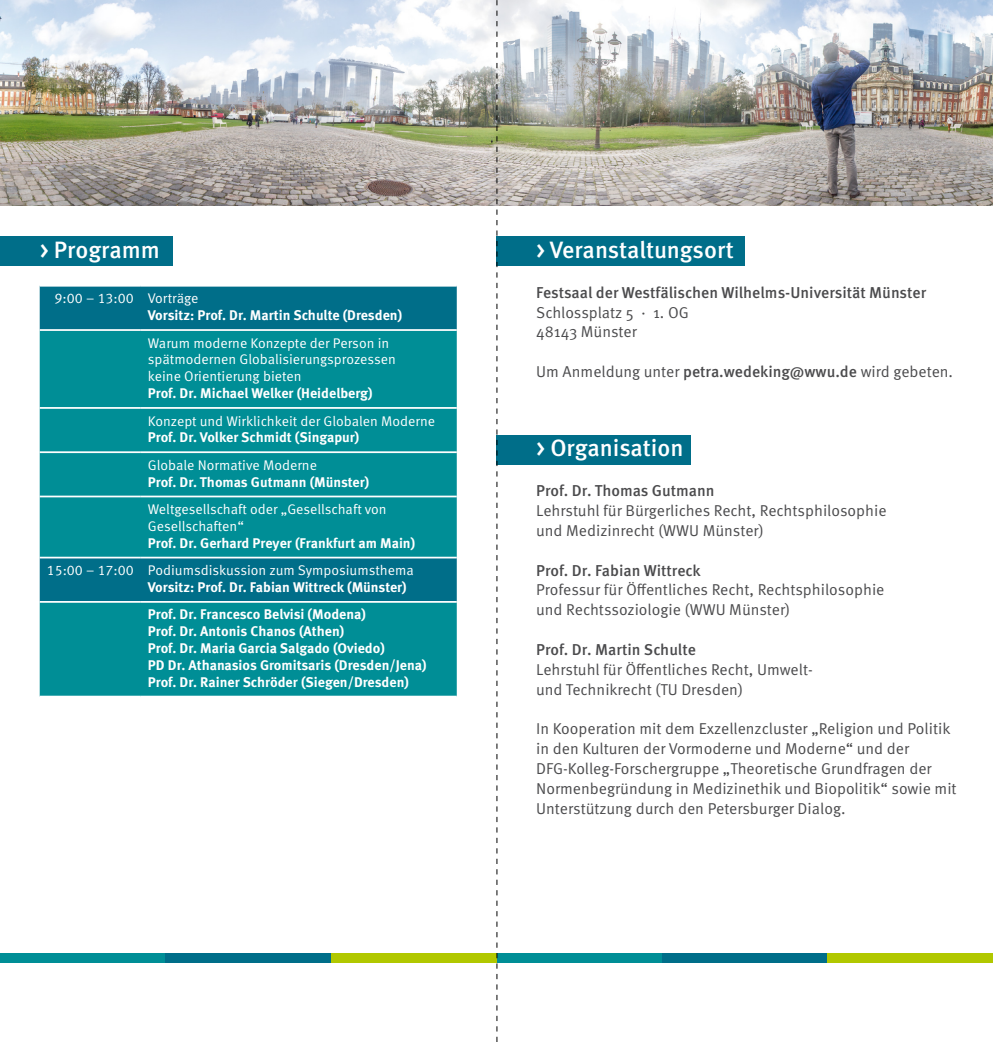
<style>
.page{position:relative;width:993px;height:1042px;background:#fff}
.page>*{position:absolute;margin:0;border:0;box-sizing:border-box;transform-origin:0 0}
.t1{font:500 23.62px "Meta OT";color:#fff}
.t2{font:15.75px/19.8px "Meta OT";color:#4b4b4d}
.t3{font:500 15.75px "Meta OT";color:#4b4b4d}
.t4{font:700 14px/16.8px "Meta OT";color:#fff}
.t5{font:14px/16.8px "Meta OT";color:#fff}
.s1{font-weight:500}
</style>
<div class="page">
<img style="left:0;top:0;width:992px;height:206px">
<div style="left:496px;top:952px;width:165px;height:10px;background:#008e96"></div>
<div style="left:661px;top:952px;width:165px;height:10px;background:#006e89"></div>
<div style="left:826px;top:952px;width:166px;height:10px;background:#b1c800"></div>
<div style="left:0;top:952px;width:165px;height:10px;background:#008e96"></div>
<div style="left:165px;top:952px;width:165px;height:10px;background:#006e89"></div>
<div style="left:330px;top:952px;width:166px;height:10px;background:#b1c800"></div>
<div style="left:496px;top:236px;width:248px;height:29px;background:#006e89"></div>
<div style="left:0;top:236px;width:172px;height:29px;background:#006e89"></div>
<div style="left:40px;top:287px;width:416px;height:42px;background:#006e89"></div>
<svg style="left:40px;top:331px;width:416px;height:365px;background:#018a94"></svg>
<div style="left:40px;top:409px;width:416px;height:42px;background:#008e96"></div>
<hr style="left:141px;top:407px;width:315px;height:2px;background:#fff">
<hr style="left:141px;top:451px;width:315px;height:2px;background:#fff">
<hr style="left:141px;top:496px;width:315px;height:1px;background:#fff">
<hr style="left:141px;top:557px;width:315px;height:1px;background:#fff">
<hr style="left:40px;top:407px;width:101px;height:2px;background:#fff">
<hr style="left:40px;top:451px;width:101px;height:2px;background:#fff">
<hr style="left:40px;top:496px;width:101px;height:1px;background:#fff">
<hr style="left:40px;top:557px;width:101px;height:1px;background:#fff">
<hr style="left:40px;top:601px;width:101px;height:2px;background:#fff">
<hr style="left:141px;top:601px;width:315px;height:2px;background:#fff">
<div style="left:496px;top:435px;width:195px;height:29px;background:#006e89"></div>
<svg style="left:496px;top:0;width:1px;height:1042px"></svg>
<h1 class="t1" style="left:40px;top:235px;width:122px">&gt; Programm</h1>
<p class="t5" style="left:55px;top:290px;width:145px">9:00 – 13:00 Vorträge</p>
<p class="t4" style="left:148px;top:307px;width:256px">Vorsitz: Prof. Dr. Martin Schulte (Dresden)</p>
<p class="t5" style="left:148px;top:334px;width:249px">Warum moderne Konzepte der Person in spätmodernen Globalisierungsprozessen keine Orientierung bieten</p>
<p class="t4" style="left:148px;top:385px;width:226px">Prof. Dr. Michael Welker (Heidelberg)</p>
<p class="t5" style="left:148px;top:412px;width:288px">Konzept und Wirklichkeit der Globalen Moderne</p>
<p class="t4" style="left:148px;top:429px;width:213px">Prof. Dr. Volker Schmidt (Singapur)</p>
<p class="t5" style="left:148px;top:457px;width:170px">Globale Normative Moderne</p>
<p class="t4" style="left:148px;top:473px;width:223px">Prof. Dr. Thomas Gutmann (Münster)</p>
<p class="t5" style="left:148px;top:501px;width:240px">Weltgesellschaft oder „Gesellschaft von<br>Gesellschaften“</p>
<p class="t4" style="left:148px;top:534px;width:269px">Prof. Dr. Gerhard Preyer (Frankfurt am Main)</p>
<p class="t5" style="left:47px;top:562px;width:368px">15:00 – 17:00 Podiumsdiskussion zum Symposiumsthema</p>
<p class="t4" style="left:148px;top:573px;width:260px;line-height:27.5px">Vorsitz: Prof. Dr. Fabian Wittreck (Münster)<br>Prof. Dr. Francesco Belvisi (Modena)</p>
<p class="t4" style="left:148px;top:623px;width:280px">Prof. Dr. Antonis Chanos (Athen)<br>Prof. Dr. Maria Garcia Salgado (Oviedo)<br>PD Dr. Athanasios Gromitsaris (Dresden/Jena)<br>Prof. Dr. Rainer Schröder (Siegen/Dresden)</p>
<h1 class="t1" style="left:536px;top:235px;width:199px">&gt; Veranstaltungsort</h1>
<p class="t3" style="left:536px;top:282px;width:391px">Festsaal der Westfälischen Wilhelms-Universität Münster</p>
<p class="t2" style="left:536px;top:302px;width:154px">Schlossplatz 5 ⋅ 1. OG<br>48143 Münster</p>
<p class="t2" style="left:536px;top:362px;width:418px">Um Anmeldung unter <span class="s1">petra.wedeking@wwu.de</span> wird gebeten.</p>
<h1 class="t1" style="left:536px;top:434px;width:149px">&gt; Organisation</h1>
<p class="t3" style="left:536px;top:481px;width:180px">Prof. Dr. Thomas Gutmann</p>
<p class="t2" style="left:536px;top:501px;width:352px">Lehrstuhl für Bürgerliches Recht, Rechtsphilosophie und Medizinrecht (WWU Münster)</p>
<p class="t3" style="left:536px;top:560px;width:166px">Prof. Dr. Fabian Wittreck</p>
<p class="t2" style="left:536px;top:580px;width:349px">Professur für Öffentliches Recht, Rechtsphilosophie und Rechtssoziologie (WWU Münster)</p>
<p class="t3" style="left:536px;top:640px;width:161px">Prof. Dr. Martin Schulte</p>
<p class="t2" style="left:536px;top:660px;width:278px">Lehrstuhl für Öffentliches Recht, Umwelt&shy;und Technikrecht (TU Dresden)</p>
<p class="t2" style="left:536px;top:719px;width:422px">In Kooperation mit dem Exzellenzcluster „Religion und Politik in den Kulturen der Vormoderne und Moderne“ und der DFG-Kolleg-Forschergruppe „Theoretische Grundfragen der Normenbegründung in Medizinethik und Biopolitik“ sowie mit Unterstützung durch den Petersburger Dialog.</p>
</div>
